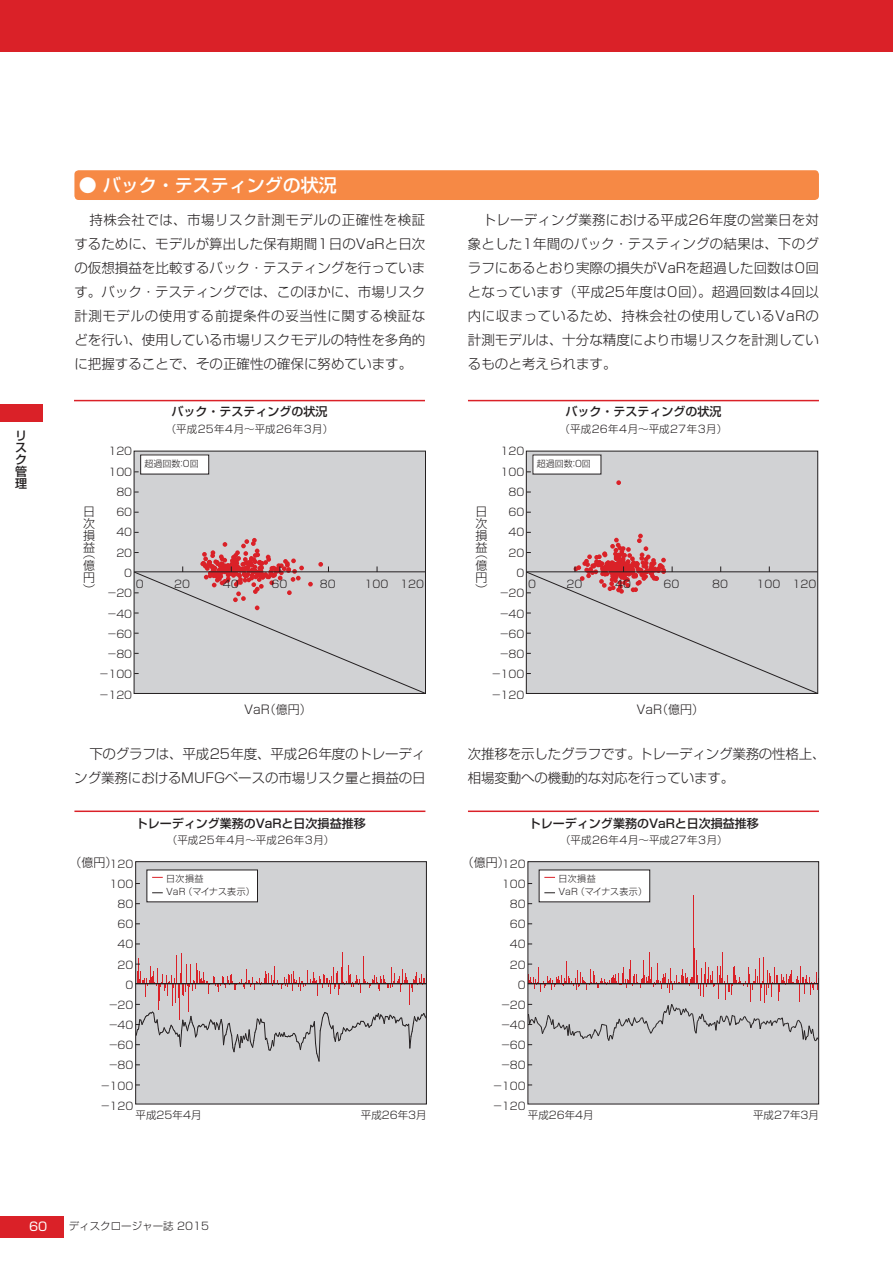
<style>
.page{position:relative;width:893px;height:1263px;background:#fff}
.page>*{position:absolute;margin:0;border:0;box-sizing:border-box;transform-origin:0 0}
.t1{font:18px "Shin Go Pro Medium 90 pv RKSJ V";color:#fff}
.t2{font:13.5px/24px "Shin Go Pro Light 90 pv RKSJ H";color:#231f20;text-align:justify}
.t3{font:12px/12px "Shin Go Pro Medium 90 pv RKSJ V";color:#231f20}
.t4{font:12px "Shin Go Pro Light 90 pv RKSJ H";color:#231f20}
.t5{font:12px/12px "Shin Go Pro Light 90 pv RKSJ V";color:#231f20;text-align:justify}
.t6{font:12px "Shin Go Pro Regular 90 pv RKSJ H";color:#fff}
.t7{font:10.5px/20.2px "Shin Go Pro Light 90 pv RKSJ H";color:#231f20}
.t8{font:10.5px "Shin Go Pro Light 90 pv RKSJ H";letter-spacing:.05em;color:#231f20}
.t9{font:9px/13.5px "Shin Go Pro Light 90 pv RKSJ H";letter-spacing:.02em;color:#231f20}
.t10{font:9px "Shin Go Pro Light 90 pv RKSJ H";color:#231f20}
</style>
<div class="page">
<div style="left:0;top:1216px;width:64px;height:21px;background:#da2128"></div>
<div style="left:0;top:404px;width:43px;height:17px;background:#da2128"></div>
<div style="left:0;top:0;width:892px;height:51px;background:#da2128"></div>
<hr style="left:74px;top:400px;width:351px;height:1px;background:#da2128">
<hr style="left:468px;top:400px;width:350px;height:1px;background:#da2128">
<hr style="left:74px;top:811px;width:351px;height:1px;background:#da2128">
<hr style="left:468px;top:811px;width:350px;height:1px;background:#da2128">
<div style="left:74px;top:170px;width:744px;height:30px;background:#f68945;border-radius:4px"></div>
<div style="left:134px;top:451px;width:291px;height:242px;background:#d1d2d4"></div>
<div style="left:141px;top:455px;width:68px;height:19px;background:#fff"></div>
<svg style="left:133px;top:532px;width:293px;height:162px"></svg>
<div style="left:526px;top:451px;width:291px;height:242px;background:#d1d2d4"></div>
<div style="left:533px;top:455px;width:68px;height:19px;background:#fff"></div>
<svg style="left:616px;top:480px;width:5px;height:5px"></svg>
<svg style="left:525px;top:532px;width:293px;height:162px"></svg>
<div style="left:136px;top:862px;width:290px;height:242px;background:#d1d2d4"></div>
<hr style="left:181px;top:953px;width:1px;height:31px;background:#da2128">
<hr style="left:342px;top:952px;width:1px;height:32px;background:#da2128">
<div style="left:147px;top:870px;width:110px;height:32px;background:#fff"></div>
<svg style="left:137px;top:955px;width:290px;height:111px"></svg>
<div style="left:135px;top:861px;width:291px;height:243px;border:1px solid #231f20"></div>
<div style="left:528px;top:862px;width:290px;height:242px;background:#d1d2d4"></div>
<hr style="left:649px;top:953px;width:1px;height:31px;background:#da2128">
<hr style="left:693px;top:895px;width:1px;height:89px;background:#da2128">
<hr style="left:694px;top:948px;width:1px;height:36px;background:#da2128">
<hr style="left:722px;top:952px;width:1px;height:32px;background:#da2128">
<div style="left:539px;top:870px;width:110px;height:32px;background:#fff"></div>
<svg style="left:529px;top:957px;width:290px;height:88px"></svg>
<p class="t3" style="left:15px;top:431px;width:13px">リスク管理</p>
<h1 class="t1" style="left:79px;top:178px;width:260px">● バック・テスティングの状況</h1>
<p class="t2" style="left:74px;top:209px;width:352px;text-indent:15px">持株会社では、市場リスク計測モデルの正確性を検証するために、モデルが算出した保有期間1日のVaRと日次の仮想損益を比較するバック・テスティングを行っています。バック・テスティングでは、このほかに、市場リスク計測モデルの使用する前提条件の妥当性に関する検証などを行い、使用している市場リスクモデルの特性を多角的に把握することで、その正確性の確保に努めています。</p>
<p class="t2" style="left:468px;top:209px;width:353px;text-indent:15px">トレーディング業務における平成26年度の営業日を対象とした1年間のバック・テスティングの結果は、下のグラフにあるとおり実際の損失がVaRを超過した回数は0回となっています（平成25年度は0回）。超過回数は4回以内に収まっているため、持株会社の使用しているVaRの計測モデルは、十分な精度により市場リスクを計測しているものと考えられます。</p>
<p class="t3" style="left:171px;top:407px;width:158px">バック・テスティングの状況</p>
<p class="t8" style="left:166px;top:425px;width:169px">（平成25年4月～平成26年3月）</p>
<p class="t3" style="left:565px;top:407px;width:158px">バック・テスティングの状況</p>
<p class="t8" style="left:559px;top:425px;width:169px">（平成26年4月～平成27年3月）</p>
<p class="t7" style="left:108px;top:443px;width:25px">120<br>100</p>
<p class="t10" style="left:144px;top:461px;width:56px">超過回数：0回</p>
<p class="t7" style="left:500px;top:443px;width:25px">120<br>100</p>
<p class="t10" style="left:536px;top:461px;width:56px">超過回数：0回</p>
<p class="t7" style="left:116px;top:483px;width:17px">80</p>
<p class="t7" style="left:508px;top:483px;width:17px">80</p>
<p class="t5" style="left:83px;top:507px;width:13px">日次損益</p>
<p class="t5" style="left:83px;top:549px;width:13px">（億円）</p>
<p class="t7" style="left:116px;top:504px;width:17px">60</p>
<p class="t7" style="left:116px;top:524px;width:17px">40</p>
<p class="t7" style="left:116px;top:544px;width:17px">20</p>
<p class="t7" style="left:124px;top:564px;width:9px">0</p>
<p class="t7" style="left:136px;top:576px;width:9px">0</p>
<p class="t7" style="left:174px;top:576px;width:17px">20</p>
<p class="t7" style="left:223px;top:576px;width:17px">40</p>
<p class="t7" style="left:271px;top:576px;width:17px">60</p>
<p class="t7" style="left:320px;top:576px;width:17px">80</p>
<p class="t7" style="left:400px;top:576px;width:25px">120</p>
<p class="t7" style="left:364px;top:576px;width:25px">100</p>
<p class="t7" style="left:107px;top:585px;width:27px">－20</p>
<p class="t5" style="left:475px;top:507px;width:13px">日次損益</p>
<p class="t5" style="left:475px;top:549px;width:13px">（億円）</p>
<p class="t7" style="left:508px;top:504px;width:17px">60</p>
<p class="t7" style="left:508px;top:524px;width:17px">40</p>
<p class="t7" style="left:508px;top:544px;width:17px">20</p>
<p class="t7" style="left:516px;top:564px;width:9px">0</p>
<p class="t7" style="left:528px;top:576px;width:9px">0</p>
<p class="t7" style="left:566px;top:576px;width:17px">20</p>
<p class="t7" style="left:615px;top:576px;width:17px">40</p>
<p class="t7" style="left:663px;top:576px;width:17px">60</p>
<p class="t7" style="left:712px;top:576px;width:17px">80</p>
<p class="t7" style="left:792px;top:576px;width:25px">120</p>
<p class="t7" style="left:756px;top:576px;width:25px">100</p>
<p class="t7" style="left:499px;top:585px;width:27px">－20</p>
<p class="t7" style="left:107px;top:605px;width:27px">－40</p>
<p class="t7" style="left:499px;top:605px;width:27px">－40</p>
<p class="t7" style="left:107px;top:625px;width:27px">－60</p>
<p class="t7" style="left:499px;top:625px;width:27px">－60</p>
<p class="t7" style="left:107px;top:645px;width:27px">－80</p>
<p class="t7" style="left:499px;top:645px;width:27px">－80</p>
<p class="t7" style="left:99px;top:666px;width:35px">－100</p>
<p class="t7" style="left:491px;top:666px;width:35px">－100</p>
<p class="t7" style="left:99px;top:686px;width:35px">－120</p>
<p class="t7" style="left:491px;top:686px;width:35px">－120</p>
<p class="t4" style="left:244px;top:705px;width:69px">VaR（億円）</p>
<p class="t4" style="left:636px;top:705px;width:69px">VaR（億円）</p>
<p class="t2" style="left:74px;top:743px;width:353px;text-align:right">下のグラフは、平成25年度、平成26年度のトレーディング業務におけるMUFGベースの市場リスク量と損益の日</p>
<p class="t2" style="left:468px;top:743px;width:359px">次推移を示したグラフです。トレーディング業務の性格上、相場変動への機動的な対応を行っています。</p>
<p class="t3" style="left:136px;top:819px;width:231px">トレーディング業務のVaRと日次損益推移</p>
<p class="t8" style="left:167px;top:836px;width:169px">（平成25年4月～平成26年3月）</p>
<p class="t3" style="left:529px;top:819px;width:231px">トレーディング業務のVaRと日次損益推移</p>
<p class="t8" style="left:560px;top:836px;width:169px">（平成26年4月～平成27年3月）</p>
<p class="t4" style="left:69px;top:858px;width:50px">（億円）</p>
<p class="t7" style="left:109px;top:855px;width:25px">120<br>100</p>
<p class="t9" style="left:157px;top:873px;width:99px">　日次損益<br>　VaR（マイナス表示）</p>
<p class="t4" style="left:461px;top:858px;width:50px">（億円）</p>
<p class="t7" style="left:502px;top:855px;width:25px">120<br>100</p>
<p class="t9" style="left:549px;top:873px;width:99px">　日次損益<br>　VaR（マイナス表示）</p>
<p class="t7" style="left:117px;top:895px;width:17px">80</p>
<p class="t7" style="left:509px;top:895px;width:17px">80</p>
<p class="t7" style="left:117px;top:916px;width:17px">60</p>
<p class="t7" style="left:509px;top:916px;width:17px">60</p>
<p class="t7" style="left:117px;top:936px;width:17px">40</p>
<p class="t7" style="left:509px;top:936px;width:17px">40</p>
<p class="t7" style="left:117px;top:956px;width:17px">20</p>
<p class="t7" style="left:509px;top:956px;width:17px">20</p>
<p class="t7" style="left:125px;top:976px;width:9px">0</p>
<p class="t7" style="left:517px;top:976px;width:9px">0</p>
<p class="t7" style="left:108px;top:996px;width:27px">－20</p>
<p class="t7" style="left:500px;top:996px;width:27px">－20</p>
<p class="t7" style="left:108px;top:1016px;width:27px">－40</p>
<p class="t7" style="left:500px;top:1016px;width:27px">－40</p>
<p class="t7" style="left:108px;top:1037px;width:27px">－60</p>
<p class="t7" style="left:500px;top:1037px;width:27px">－60</p>
<p class="t7" style="left:108px;top:1057px;width:27px">－80</p>
<p class="t7" style="left:500px;top:1057px;width:27px">－80</p>
<p class="t7" style="left:100px;top:1077px;width:35px">－100</p>
<p class="t7" style="left:492px;top:1077px;width:35px">－100</p>
<p class="t7" style="left:100px;top:1097px;width:35px">－120</p>
<p class="t7" style="left:136px;top:1106px;width:67px">平成25年4月</p>
<p class="t7" style="left:361px;top:1106px;width:67px">平成26年3月</p>
<p class="t7" style="left:492px;top:1097px;width:35px">－120</p>
<p class="t7" style="left:528px;top:1106px;width:67px">平成26年4月</p>
<p class="t7" style="left:753px;top:1106px;width:67px">平成27年3月</p>
<p class="t6" style="left:29px;top:1222px;width:20px">60</p>
<p class="t7" style="left:69px;top:1218px;width:142px">ディスクロージャー誌 2015</p>
</div>
